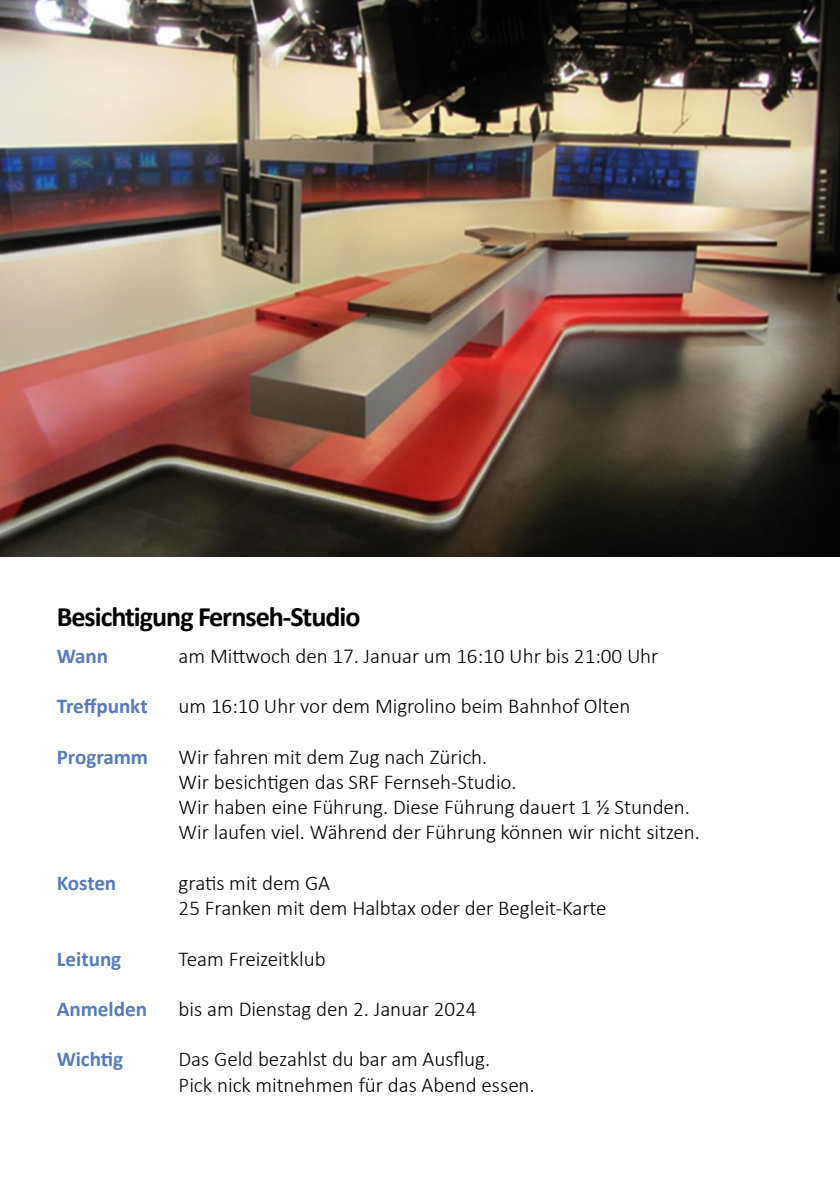
<style>
.page{position:relative;width:840px;height:1191px;background:#fff}
.page>*{position:absolute;margin:0;border:0;box-sizing:border-box;transform-origin:0 0}
.t1{font:700 28px "Calibri";letter-spacing:-.04em;color:#000}
.t2{font:300 21.2px "Calibri";letter-spacing:-.005em;color:#000}
.t3{font:700 21.2px "Calibri";letter-spacing:-.005em;color:#577bbd}
</style>
<div class="page">
<img style="left:0;top:0;width:839px;height:556px">
<h1 class="t1" style="left:57px;top:605px;width:305px">Besichtigung Fernseh-Studio</h1>
<p class="t3" style="left:57px;top:647px;width:53px">Wann</p>
<p class="t3" style="left:57px;top:697px;width:92px">Treffpunkt</p>
<p class="t3" style="left:57px;top:748px;width:93px">Programm</p>
<p class="t2" style="left:178px;top:647px;width:481px">am Mittwoch den 17. Januar um 16:10 Uhr bis 21:00 Uhr</p>
<p class="t2" style="left:178px;top:697px;width:453px">um 16:10 Uhr vor dem Migrolino beim Bahnhof Olten</p>
<p class="t2" style="left:178px;top:748px;width:310px">Wir fahren mit dem Zug nach Zürich.</p>
<p class="t2" style="left:178px;top:773px;width:339px">Wir besichtigen das SRF Fernseh-Studio.</p>
<p class="t2" style="left:178px;top:798px;width:512px">Wir haben eine Führung. Diese Führung dauert 1 ½ Stunden.</p>
<p class="t2" style="left:178px;top:823px;width:522px">Wir laufen viel. Während der Führung können wir nicht sitzen.</p>
<p class="t2" style="left:178px;top:874px;width:153px">gratis mit dem GA</p>
<p class="t2" style="left:178px;top:899px;width:429px">25 Franken mit dem Halbtax oder der Begleit-Karte</p>
<p class="t2" style="left:178px;top:949px;width:149px">Team Freizeitklub</p>
<p class="t2" style="left:178px;top:1000px;width:299px">bis am Dienstag den 2. Januar 2024</p>
<p class="t3" style="left:57px;top:874px;width:61px">Kosten</p>
<p class="t3" style="left:57px;top:949px;width:66px">Leitung</p>
<p class="t3" style="left:57px;top:1000px;width:92px">Anmelden</p>
<p class="t3" style="left:57px;top:1050px;width:68px">Wichtig</p>
<p class="t2" style="left:178px;top:1050px;width:313px">Das Geld bezahlst du bar am Ausflug.</p>
<p class="t2" style="left:178px;top:1075px;width:357px">Pick nick mitnehmen für das Abend essen.</p>
</div>
